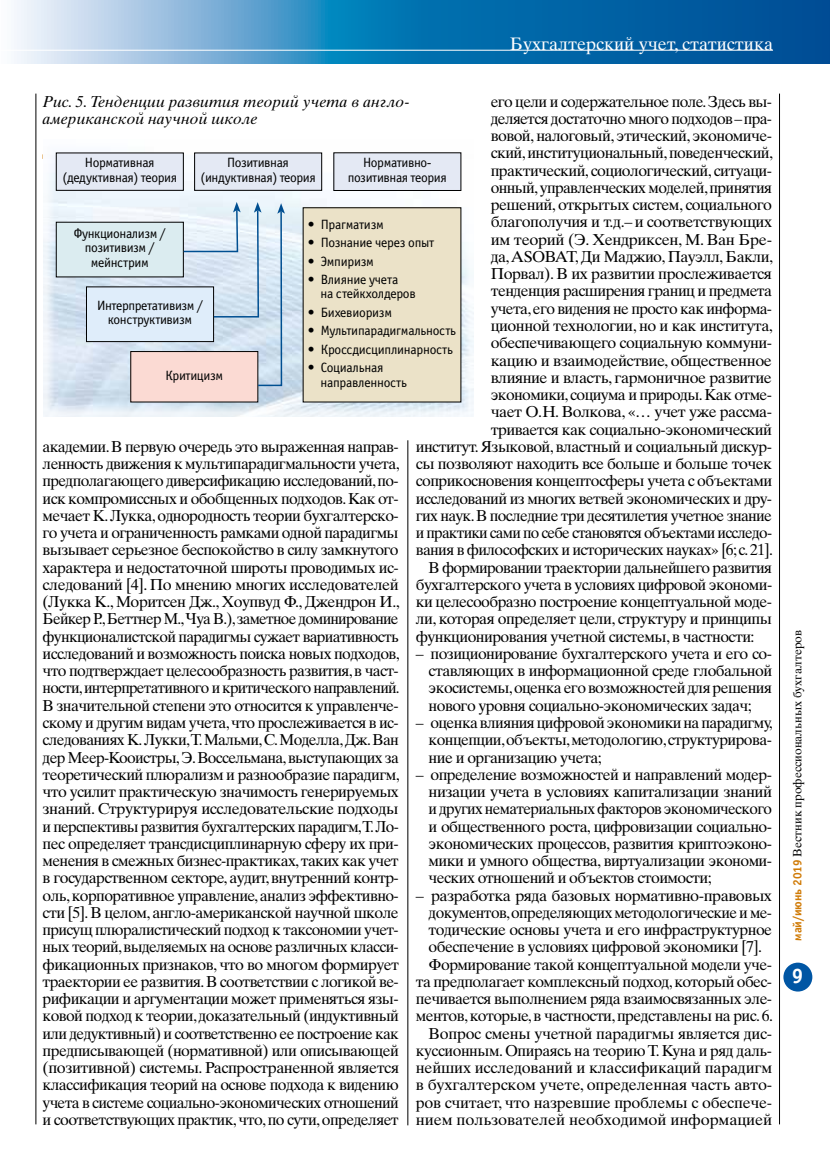
<style>
.page{position:relative;width:830px;height:1170px;background:#fff}
.page>*{position:absolute;margin:0;border:0;box-sizing:border-box;transform-origin:0 0}
.t1{font:21px "Officina Sans Bold ITC";color:#fff}
.t2{font:18px "Times Ten Cyr Upright";color:#fff}
.t3{font:15.75px/17.2px "Times Ten Cyr Upright";letter-spacing:-.035em;color:#000;text-align:justify}
.t4{font:15.75px "Times Ten Cyr Upright";letter-spacing:-.015em;color:#000}
.t5{font:15.75px/17.2px "Times Ten Cyr Inclined";color:#000}
.t6{font:15.75px "Times Ten Cyr Upright";letter-spacing:-.01em;color:#000}
.t7{font:15.75px "Times Ten Cyr Upright";letter-spacing:-.005em;color:#000}
.t8{font:13.5px/14.2px "Officina Sans Book ITC";letter-spacing:-.03em;color:#000;text-align:center}
.t9{font:12px "Times Ten Cyr Upright";color:#000}
.s1{font-family:"Officina Sans Bold ITC";color:#d07b07}
</style>
<div class="page">
<svg style="left:14px;top:0;width:815px;height:64px;background:#3987bc"></svg>
<div style="left:783px;top:962px;width:29px;height:29px;background:#0056a4;border-radius:50%"></div>
<hr style="left:0;top:50px;width:772px;height:1px;background:#fff">
<hr style="left:407px;top:440px;width:1px;height:685px;background:#000">
<hr style="left:778px;top:94px;width:1px;height:1030px;background:#000">
<hr style="left:36px;top:94px;width:1px;height:1030px;background:#000">
<div style="left:43px;top:140px;width:430px;height:276px;background:#fff;opacity:.7"></div>
<div style="left:56px;top:153px;width:127px;height:37px;background:#e4e9f4"></div>
<div style="left:56px;top:153px;width:127px;height:38px;border:1px solid #000"></div>
<div style="left:194px;top:153px;width:127px;height:37px;background:#e4e9f4"></div>
<div style="left:194px;top:153px;width:128px;height:38px;border:1px solid #000"></div>
<div style="left:131px;top:351px;width:127px;height:51px;background:#fbdad3"></div>
<div style="left:86px;top:287px;width:127px;height:54px;background:#dfedfa"></div>
<div style="left:86px;top:286px;width:128px;height:56px;border:1px solid #000"></div>
<div style="left:56px;top:222px;width:127px;height:55px;background:#dbecf0"></div>
<div style="left:333px;top:153px;width:127px;height:37px;background:#e4e9f4"></div>
<div style="left:333px;top:152px;width:128px;height:39px;border:1px solid #000"></div>
<div style="left:303px;top:208px;width:157px;height:194px;background:#ebe2c8"></div>
<svg style="left:182px;top:202px;width:103px;height:185px"></svg>
<p class="t2" style="left:509px;top:33px;width:264px">Бухгалтерский учет, статистика</p>
<p class="t5" style="left:43px;top:92px;width:368px">Рис. 5. Тенденции развития теорий учета в англо&shy;американской научной школе</p>
<p class="t8" style="left:62px;top:155px;width:116px">Нормативная (дедуктивная) теория</p>
<p class="t8" style="left:200px;top:155px;width:117px">Позитивная (индуктивная) теория</p>
<p class="t3" style="left:490px;top:93px;width:283px">его цели и содержательное поле. Здесь вы-</p>
<p class="t3" style="left:490px;top:110px;width:283px">деляется достаточно много подходов–пра-</p>
<p class="t3" style="left:490px;top:127px;width:283px">вовой, налоговый, этический, экономиче-</p>
<p class="t3" style="left:490px;top:144px;width:284px">ский, институциональный, поведенческий,</p>
<p class="t3" style="left:490px;top:162px;width:283px">практический, социологический, ситуаци-</p>
<p class="t3" style="left:490px;top:179px;width:282px">онный, управленческих моделей, принятия</p>
<p class="t3" style="left:490px;top:196px;width:283px">решений, открытых систем, социального</p>
<p class="t3" style="left:490px;top:213px;width:283px">благополучия и т.д.– и соответствующих</p>
<p class="t3" style="left:490px;top:231px;width:283px">им теорий (Э. Хендриксен, М. Ван Бре-</p>
<p class="t3" style="left:490px;top:248px;width:284px">да, ASOBAT, Ди Маджио, Пауэлл, Бакли,</p>
<p class="t3" style="left:490px;top:265px;width:282px">Порвал). В их развитии прослеживается</p>
<p class="t3" style="left:490px;top:282px;width:283px">тенденция расширения границ и предмета</p>
<p class="t3" style="left:490px;top:300px;width:283px">учета, его видения не просто как информа-</p>
<p class="t3" style="left:490px;top:317px;width:283px">ционной технологии, но и как института,</p>
<p class="t3" style="left:490px;top:334px;width:283px">обеспечивающего социальную коммуни-</p>
<p class="t3" style="left:490px;top:351px;width:282px">кацию и взаимодействие, общественное</p>
<p class="t3" style="left:490px;top:369px;width:282px">влияние и власть, гармоничное развитие</p>
<p class="t3" style="left:490px;top:386px;width:283px">экономики, социума и природы. Как отме-</p>
<p class="t3" style="left:490px;top:403px;width:283px">чает О.Н. Волкова, «… учет уже рассма-</p>
<p class="t3" style="left:490px;top:420px;width:282px">тривается как социально--экономический</p>
<p class="t3" style="left:415px;top:438px;width:357px">институт. Языковой, властный и социальный дискур-</p>
<p class="t3" style="left:415px;top:455px;width:357px">сы позволяют находить все больше и больше точек</p>
<p class="t3" style="left:415px;top:472px;width:357px">соприкосновения концептосферы учета с объектами</p>
<p class="t3" style="left:415px;top:489px;width:357px">исследований из многих ветвей экономических и дру-</p>
<p class="t3" style="left:415px;top:507px;width:357px">гих наук. В последние три десятилетия учетное знание</p>
<p class="t3" style="left:415px;top:524px;width:357px">и практики сами по себе становятся объектами исследо-</p>
<p class="t3" style="left:415px;top:541px;width:358px">вания в философских и исторических науках» [6; c. 21].</p>
<p class="t3" style="left:428px;top:558px;width:344px">В формировании траектории дальнейшего развития</p>
<p class="t3" style="left:415px;top:576px;width:358px">бухгалтерского учета в условиях цифровой экономи-</p>
<p class="t3" style="left:415px;top:593px;width:357px">ки целесообразно построение концептуальной моде-</p>
<p class="t3" style="left:415px;top:610px;width:357px">ли, которая определяет цели, структуру и принципы</p>
<p class="t3" style="left:415px;top:627px;width:340px">функционирования учетной системы, в частности:</p>
<p class="t3" style="left:428px;top:645px;width:345px;text-indent:-13px">– позиционирование бухгалтерского учета и его со&shy;ставляющих в информационной среде глобальной экосистемы, оценка его возможностей для решения нового уровня социально--экономических задач;</p>
<p class="t3" style="left:428px;top:714px;width:345px;text-indent:-13px">– оценка влияния цифровой экономики на парадигму, концепции, объекты, методологию, структурирова&shy;ние и организацию учета;</p>
<p class="t3" style="left:428px;top:765px;width:345px;text-align:left;text-indent:-13px">– определение возможностей и направлений модер&shy;низации учета в условиях капитализации знаний и других нематериальных факторов экономического и общественного роста, цифровизации социально-- экономических процессов, развития криптоэконо&shy;мики и умного общества, виртуализации экономи&shy;ческих отношений и объектов стоимости;</p>
<p class="t3" style="left:415px;top:886px;width:357px">– разработка ряда базовых нормативно--правовых</p>
<p class="t3" style="left:428px;top:903px;width:345px">документов, определяющих методологические и ме-</p>
<p class="t3" style="left:428px;top:921px;width:345px">тодические основы учета и его инфраструктурное</p>
<p class="t3" style="left:428px;top:938px;width:335px">обеспечение в условиях цифровой экономики [7].</p>
<p class="t3" style="left:428px;top:955px;width:345px">Формирование такой концептуальной модели уче-</p>
<p class="t3" style="left:415px;top:972px;width:357px">та предполагает комплексный подход, который обес-</p>
<p class="t3" style="left:415px;top:990px;width:357px">печивается выполнением ряда взаимосвязанных эле-</p>
<p class="t3" style="left:415px;top:1007px;width:358px">ментов, которые, в частности, представлены на рис. 6.</p>
<p class="t4" style="left:428px;top:1024px;width:345px">Вопрос смены учетной парадигмы является дис-</p>
<p class="t3" style="left:415px;top:1041px;width:357px">куссионным. Опираясь на теорию Т. Куна и ряд даль-</p>
<p class="t4" style="left:415px;top:1058px;width:357px">нейших исследований и классификаций парадигм</p>
<p class="t6" style="left:415px;top:1075px;width:357px">в бухгалтерском учете, определенная часть авто-</p>
<p class="t4" style="left:415px;top:1093px;width:357px">ров считает, что назревшие проблемы с обеспече-</p>
<p class="t7" style="left:415px;top:1110px;width:357px">нием пользователей необходимой информацией</p>
<p class="t8" style="left:348px;top:155px;width:100px">Нормативно&shy;позитивная теория</p>
<p class="t8" style="left:307px;top:216px;width:78px">• Прагматизм</p>
<p class="t8" style="left:307px;top:235px;width:128px">• Познание через опыт</p>
<p class="t8" style="left:307px;top:253px;width:68px">• Эмпиризм</p>
<p class="t8" style="left:320px;top:272px;width:97px;text-align:left;text-indent:-13px">• Влияние учета<br>на стейкхолдеров</p>
<p class="t8" style="left:307px;top:305px;width:86px">• Бихевиоризм</p>
<p class="t8" style="left:307px;top:323px;width:150px">• Мультипарадигмальность</p>
<p class="t8" style="left:307px;top:342px;width:147px">• Кроссдисциплинарность</p>
<p class="t8" style="left:320px;top:360px;width:88px;text-align:left;text-indent:-13px">• Социальная направленность</p>
<p class="t8" style="left:74px;top:226px;width:94px">Функционализм / позитивизм / мейнстрим</p>
<p class="t8" style="left:97px;top:298px;width:107px">Интерпретативизм / конструктивизм</p>
<p class="t8" style="left:165px;top:367px;width:59px">Критицизм</p>
<p class="t3" style="left:43px;top:438px;width:358px">академии. В первую очередь это выраженная направ&shy;ленность движения к мультипарадигмальности учета, предполагающего диверсификацию исследований, по&shy;иск компромиссных и обобщенных подходов. Как от&shy;мечает К.Лукка, однородность теории бухгалтерско&shy;го учета и ограниченность рамками одной парадигмы вызывает серьезное беспокойство в силу замкнутого характера и недостаточной широты проводимых ис&shy;следований [4]. По мнению многих исследователей (Лукка К., Моритсен Дж., Хоупвуд Ф., Джендрон И., Бейкер Р., Беттнер М.,Чуа В.), заметное доминирование функционалистской парадигмы сужает вариативность исследований и возможность поиска новых подходов, что подтверждает целесообразность развития, в част&shy;ности, интерпретативного и критического направлений.<br>В значительной степени это относится к управленче&shy;скому и другим видам учета, что прослеживается в ис&shy;следованиях К.Лукки,Т.Мальми, С.Моделла, Дж.Ван дер Меер--Кооистры, Э.Воссельмана, выступающих за теоретический плюрализм и разнообразие парадигм, что усилит практическую значимость генерируемых знаний. Структурируя исследовательские подходы и перспективы развития бухгалтерских парадигм,Т.Ло&shy;пес определяет трансдисциплинарную сферу их при&shy;менения в смежных бизнес--практиках, таких как учет в государственном секторе, аудит, внутренний контр&shy;оль, корпоративное управление, анализ эффективно&shy;сти [5]. В целом, англо--американской научной школе присущ плюралистический подход к таксономии учет&shy;ных теорий, выделяемых на основе различных класси&shy;фикационных признаков, что во многом формирует траектории ее развития. В соответствии с логикой ве&shy;рификации и аргументации может применяться язы&shy;ковой подход к теории, доказательный (индуктивный или дедуктивный) и соответственно ее построение как предписывающей (нормативной) или описывающей (позитивной) системы. Распространенной является классификация теорий на основе подхода к видению учета в системе социально--экономических отношений и соответствующих практик, что, по сути, определяет</p>
<p class="t9" style="left:790px;top:940px;width:312px;rotate:-90deg"><span class="s1">май/июнь 2019</span> Вестник профессиональных бухгалтеров</p>
<h1 class="t1" style="left:791px;top:961px;width:13px">9</h1>
</div>
